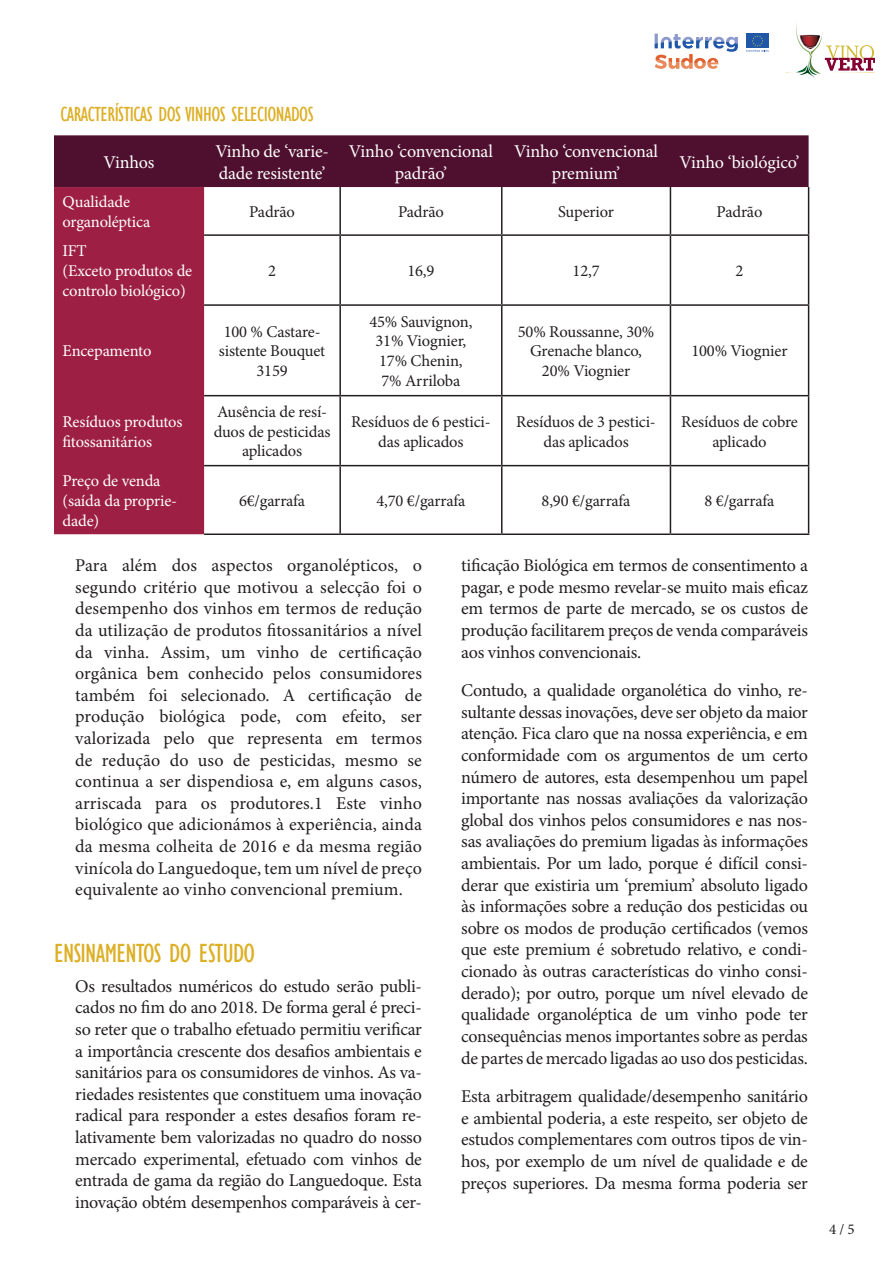
<style>
.page{position:relative;width:893px;height:1263px;background:#fff}
.page>*{position:absolute;margin:0;border:0;box-sizing:border-box;transform-origin:0 0}
.t1{font:condensed 27px "Gill Sans";letter-spacing:-.025em;color:#ddaf25}
.t2{font:condensed 21px "Gill Sans";letter-spacing:-.025em;color:#ddaf25}
.t3{font:18px/21.6px "Minion Pro";letter-spacing:-.015em;color:#231f20;text-align:justify}
.t4{font:18px/21.6px "Minion Pro";letter-spacing:-.01em;color:#fff;text-align:center}
.t5{font:16.5px/19.8px "Minion Pro";letter-spacing:-.01em;color:#231f20;text-align:center}
.t6{font:16.5px/19.8px "Minion Pro";letter-spacing:-.01em;color:#fff}
.t7{font:15px "Minion Pro";color:#231f20}
</style>
<div class="page">
<svg style="left:746px;top:34px;width:23px;height:18px"></svg>
<svg style="left:655px;top:34px;width:83px;height:35px"></svg>
<svg style="left:786px;top:22px;width:88px;height:55px"></svg>
<div style="left:54px;top:135px;width:755px;height:52px;background:#4f102f"></div>
<div style="left:54px;top:187px;width:150px;height:347px;background:#9d1f43"></div>
<hr style="left:339px;top:187px;width:2px;height:47px;background:#231f20">
<hr style="left:501px;top:187px;width:1px;height:47px;background:#231f20">
<hr style="left:670px;top:187px;width:1px;height:47px;background:#231f20">
<hr style="left:808px;top:187px;width:1px;height:47px;background:#231f20">
<hr style="left:204px;top:234px;width:136px;height:2px;background:#231f20">
<hr style="left:340px;top:234px;width:162px;height:2px;background:#231f20">
<hr style="left:339px;top:236px;width:2px;height:68px;background:#231f20">
<hr style="left:502px;top:234px;width:168px;height:2px;background:#231f20">
<hr style="left:501px;top:236px;width:1px;height:68px;background:#231f20">
<hr style="left:670px;top:234px;width:139px;height:2px;background:#231f20">
<hr style="left:670px;top:236px;width:1px;height:68px;background:#231f20">
<hr style="left:808px;top:236px;width:1px;height:68px;background:#231f20">
<hr style="left:204px;top:304px;width:136px;height:2px;background:#231f20">
<hr style="left:340px;top:304px;width:162px;height:2px;background:#231f20">
<hr style="left:339px;top:306px;width:2px;height:89px;background:#231f20">
<hr style="left:502px;top:304px;width:168px;height:2px;background:#231f20">
<hr style="left:501px;top:306px;width:1px;height:89px;background:#231f20">
<hr style="left:670px;top:304px;width:139px;height:2px;background:#231f20">
<hr style="left:670px;top:306px;width:1px;height:89px;background:#231f20">
<hr style="left:808px;top:306px;width:1px;height:89px;background:#231f20">
<hr style="left:204px;top:395px;width:136px;height:1px;background:#231f20">
<hr style="left:340px;top:395px;width:162px;height:1px;background:#231f20">
<hr style="left:339px;top:396px;width:2px;height:69px;background:#231f20">
<hr style="left:502px;top:395px;width:168px;height:1px;background:#231f20">
<hr style="left:501px;top:396px;width:1px;height:69px;background:#231f20">
<hr style="left:670px;top:395px;width:139px;height:1px;background:#231f20">
<hr style="left:670px;top:396px;width:1px;height:69px;background:#231f20">
<hr style="left:808px;top:396px;width:1px;height:69px;background:#231f20">
<hr style="left:204px;top:465px;width:136px;height:1px;background:#231f20">
<hr style="left:340px;top:465px;width:162px;height:1px;background:#231f20">
<hr style="left:339px;top:466px;width:2px;height:67px;background:#231f20">
<hr style="left:502px;top:465px;width:168px;height:1px;background:#231f20">
<hr style="left:501px;top:466px;width:1px;height:67px;background:#231f20">
<hr style="left:670px;top:465px;width:139px;height:1px;background:#231f20">
<hr style="left:670px;top:466px;width:1px;height:67px;background:#231f20">
<hr style="left:808px;top:466px;width:1px;height:67px;background:#231f20">
<hr style="left:204px;top:533px;width:136px;height:2px;background:#231f20">
<hr style="left:340px;top:533px;width:162px;height:2px;background:#231f20">
<hr style="left:502px;top:533px;width:168px;height:2px;background:#231f20">
<hr style="left:670px;top:533px;width:139px;height:2px;background:#231f20">
<p class="t2" style="left:60px;top:102px;width:255px">CARACTERÍSTICAS DOS VINHOS SELECIONADOS</p>
<p class="t4" style="left:104px;top:151px;width:52px">Vinhos</p>
<p class="t4" style="left:215px;top:140px;width:115px;text-align:left">Vinho de ‘varie&shy;dade resistente’</p>
<p class="t4" style="left:349px;top:140px;width:146px">Vinho ‘convencional padrão’</p>
<p class="t4" style="left:514px;top:140px;width:146px">Vinho ‘convencional premium’</p>
<p class="t4" style="left:679px;top:151px;width:121px">Vinho ‘biológico’</p>
<p class="t6" style="left:63px;top:192px;width:89px">Qualidade organoléptica</p>
<p class="t5" style="left:249px;top:202px;width:47px">Padrão</p>
<p class="t5" style="left:398px;top:202px;width:47px">Padrão</p>
<p class="t5" style="left:558px;top:202px;width:57px">Superior</p>
<p class="t5" style="left:717px;top:202px;width:47px">Padrão</p>
<p class="t6" style="left:63px;top:241px;width:131px">IFT<br>(Exceto produtos de controlo biológico)</p>
<p class="t5" style="left:268px;top:261px;width:9px">2</p>
<p class="t5" style="left:407px;top:261px;width:29px">16,9</p>
<p class="t5" style="left:573px;top:261px;width:29px">12,7</p>
<p class="t5" style="left:735px;top:261px;width:9px">2</p>
<p class="t6" style="left:62px;top:341px;width:91px">Encepamento</p>
<p class="t5" style="left:219px;top:321px;width:108px">100 % Castare&shy;sistente Bouquet<br>3159</p>
<p class="t5" style="left:369px;top:312px;width:105px">45% Sauvignon,<br>31% Viognier,<br>17% Chenin,<br>7% Arriloba</p>
<p class="t5" style="left:518px;top:321px;width:138px">50% Roussanne, 30%<br>Grenache blanco,<br>20% Viognier</p>
<p class="t5" style="left:691px;top:341px;width:98px">100% Viognier</p>
<p class="t6" style="left:62px;top:412px;width:122px">Resíduos produtos fitossanitários</p>
<p class="t5" style="left:214px;top:402px;width:118px">Ausência de resí&shy;duos de pesticidas aplicados</p>
<p class="t5" style="left:351px;top:412px;width:141px">Resíduos de 6 pestici&shy;das aplicados</p>
<p class="t5" style="left:516px;top:412px;width:141px">Resíduos de 3 pestici&shy;das aplicados</p>
<p class="t5" style="left:681px;top:412px;width:118px">Resíduos de cobre aplicado</p>
<p class="t6" style="left:62px;top:471px;width:116px">Preço de venda (saída da proprie&shy;dade)</p>
<p class="t5" style="left:239px;top:491px;width:68px">6€/garrafa</p>
<p class="t5" style="left:376px;top:491px;width:90px">4,70 €/garrafa</p>
<p class="t5" style="left:542px;top:491px;width:90px">8,90 €/garrafa</p>
<p class="t5" style="left:705px;top:491px;width:71px">8 €/garrafa</p>
<p class="t3" style="left:75px;top:555px;width:348px">Para além dos aspectos organolépticos, o segundo critério que motivou a selecção foi o desempenho dos vinhos em termos de redução da utilização de produtos fitossanitários a nível da vinha. Assim, um vinho de certificação orgânica bem conhecido pelos consumidores também foi selecionado. A certificação de produção biológica pode, com efeito, ser valorizada pelo que representa em termos de redução do uso de pesticidas, mesmo se continua a ser dispendiosa e, em alguns casos, arriscada para os produtores.1 Este vinho biológico que adicionámos à experiência, ainda da mesma colheita de 2016 e da mesma região vinícola do Languedoque, tem um nível de preço equivalente ao vinho convencional premium.</p>
<h1 class="t1" style="left:54px;top:937px;width:203px">ENSINAMENTOS DO ESTUDO</h1>
<p class="t3" style="left:75px;top:975px;width:348px">Os resultados numéricos do estudo serão publi&shy;cados no fim do ano 2018. De forma geral é preci&shy;so reter que o trabalho efetuado permitiu verificar a importância crescente dos desafios ambientais e sanitários para os consumidores de vinhos. As va&shy;riedades resistentes que constituem uma inovação radical para responder a estes desafios foram re&shy;lativamente bem valorizadas no quadro do nosso mercado experimental, efetuado com vinhos de entrada de gama da região do Languedoque. Esta inovação obtém desempenhos comparáveis à cer-</p>
<p class="t3" style="left:461px;top:555px;width:348px">tificação Biológica em termos de consentimento a pagar, e pode mesmo revelar-se muito mais eficaz em termos de parte de mercado, se os custos de produção facilitarem preços de venda comparáveis aos vinhos convencionais.</p>
<p class="t3" style="left:461px;top:680px;width:348px">Contudo, a qualidade organolética do vinho, re&shy;sultante dessas inovações, deve ser objeto da maior atenção. Fica claro que na nossa experiência, e em conformidade com os argumentos de um certo número de autores, esta desempenhou um papel importante nas nossas avaliações da valorização global dos vinhos pelos consumidores e nas nos&shy;sas avaliações do premium ligadas às informações ambientais. Por um lado, porque é difícil consi&shy;derar que existiria um ‘premium’ absoluto ligado às informações sobre a redução dos pesticidas ou sobre os modos de produção certificados (vemos que este premium é sobretudo relativo, e condi&shy;cionado às outras características do vinho consi&shy;derado); por outro, porque um nível elevado de qualidade organoléptica de um vinho pode ter consequências menos importantes sobre as perdas de partes de mercado ligadas ao uso dos pesticidas.</p>
<p class="t3" style="left:461px;top:1086px;width:348px">Esta arbitragem qualidade/desempenho sanitário e ambiental poderia, a este respeito, ser objeto de estudos complementares com outros tipos de vin&shy;hos, por exemplo de um nível de qualidade e de preços superiores. Da mesma forma poderia ser</p>
<p class="t7" style="left:829px;top:1219px;width:27px">4 / 5</p>
</div>
